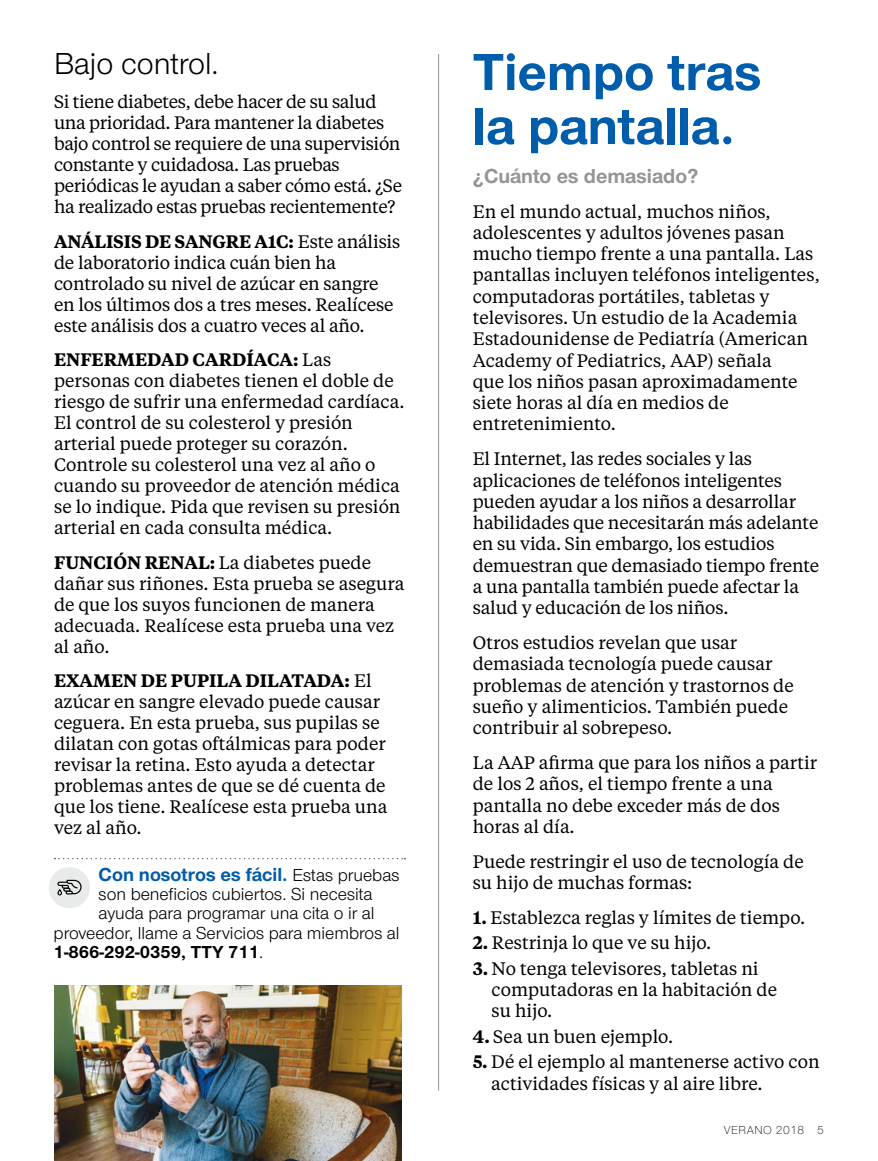
<style>
.page{position:relative;width:878px;height:1161px;background:#fff}
.page>*{position:absolute;margin:0;border:0;box-sizing:border-box;transform-origin:0 0}
.t1{font:700 54px/54px "UHC Sans";color:#005dac}
.t2{font:31.5px "UHC Sans";color:#000}
.t3{font:700 21px "UHC Sans";color:#939598}
.t4{font:700 19.5px "UHC Sans";color:#005dac}
.t5{font:18px/21.3px "UHC Serif Text";color:#000}
.t6{font:18px/21px "UHC Serif Text";letter-spacing:-.02em;color:#000}
.t7{font:18px "UHC Sans";color:#000}
.t8{font:700 18px "UHC Sans";color:#000}
.t9{font:300 12px "UHC Sans";letter-spacing:.04em;color:#000}
.s1{font-weight:600}
.s2{font-weight:400;font-size:18px;color:#000}
.s3{font-weight:400}
</style>
<div class="page">
<svg style="left:54px;top:858px;width:351px;height:1px"></svg>
<div style="left:49px;top:867px;width:41px;height:41px;background:#e9eaea;border-radius:50%"></div>
<svg style="left:57px;top:880px;width:25px;height:15px"></svg>
<hr style="left:438px;top:54px;width:1px;height:1037px;background:#939598">
<img style="left:54px;top:986px;width:348px;height:175px">
<h2 class="t2" style="left:54px;top:43px;width:166px">Bajo control.</h2>
<p class="t6" style="left:54px;top:90px;width:349px">Si tiene diabetes, debe hacer de su salud una prioridad. Para mantener la diabetes bajo control se requiere de una supervisión constante y cuidadosa. Las pruebas periódicas le ayudan a saber cómo está. ¿Se ha realizado estas pruebas recientemente?</p>
<p class="t5" style="left:54px;top:230px;width:348px"><span class="s1">ANÁLISIS DE SANGRE A1C:</span> Este análisis de laboratorio indica cuán bien ha controlado su nivel de azúcar en sangre en los últimos dos a tres meses. Realícese este análisis dos a cuatro veces al año.</p>
<p class="t5" style="left:54px;top:348px;width:352px"><span class="s1">ENFERMEDAD CARDÍACA:</span> Las personas con diabetes tienen el doble de riesgo de sufrir una enfermedad cardíaca.<br>El control de su colesterol y presión arterial puede proteger su corazón.<br>Controle su colesterol una vez al año o cuando su proveedor de atención médica se lo indique. Pida que revisen su presión arterial en cada consulta médica.</p>
<p class="t5" style="left:54px;top:551px;width:352px"><span class="s1">FUNCIÓN RENAL:</span> La diabetes puede dañar sus riñones. Esta prueba se asegura de que los suyos funcionen de manera adecuada. Realícese esta prueba una vez al año.</p>
<p class="t5" style="left:54px;top:669px;width:335px"><span class="s1">EXAMEN DE PUPILA DILATADA:</span> El azúcar en sangre elevado puede causar ceguera. En esta prueba, sus pupilas se dilatan con gotas oftálmicas para poder revisar la retina. Esto ayuda a detectar problemas antes de que se dé cuenta de que los tiene. Realícese esta prueba una vez al año.</p>
<p class="t4" style="left:99px;top:861px;width:302px">Con nosotros es fácil. <span class="s2">Estas pruebas</span></p>
<p class="t7" style="left:99px;top:882px;width:275px">son beneficios cubiertos. Si necesita</p>
<p class="t7" style="left:99px;top:902px;width:277px">ayuda para programar una cita o ir al</p>
<p class="t7" style="left:54px;top:921px;width:347px">proveedor, llame a Servicios para miembros al</p>
<p class="t8" style="left:54px;top:940px;width:211px">1-866-292-0359, TTY 711<span class="s3">.</span></p>
<h1 class="t1" style="left:472px;top:43px;width:290px">Tiempo tras la pantalla.</h1>
<p class="t3" style="left:472px;top:162px;width:227px">¿Cuánto es demasiado?</p>
<p class="t5" style="left:472px;top:200px;width:348px">En el mundo actual, muchos niños, adolescentes y adultos jóvenes pasan mucho tiempo frente a una pantalla. Las pantallas incluyen teléfonos inteligentes, computadoras portátiles, tabletas y televisores. Un estudio de la Academia Estadounidense de Pediatría (American Academy of Pediatrics, AAP) señala<br>que los niños pasan aproximadamente siete horas al día en medios de entretenimiento.</p>
<p class="t5" style="left:472px;top:447px;width:348px">El Internet, las redes sociales y las aplicaciones de teléfonos inteligentes pueden ayudar a los niños a desarrollar habilidades que necesitarán más adelante en su vida. Sin embargo, los estudios demuestran que demasiado tiempo frente a una pantalla también puede afectar la salud y educación de los niños.</p>
<p class="t5" style="left:472px;top:631px;width:322px">Otros estudios revelan que usar demasiada tecnología puede causar problemas de atención y trastornos de sueño y alimenticios. También puede contribuir al sobrepeso.</p>
<p class="t5" style="left:472px;top:751px;width:346px">La AAP afirma que para los niños a partir de los 2 años, el tiempo frente a una pantalla no debe exceder más de dos horas al día.</p>
<p class="t5" style="left:472px;top:850px;width:332px">Puede restringir el uso de tecnología de su hijo de muchas formas:</p>
<p class="t5" style="left:472px;top:906px;width:334px"><span class="s1">1.</span> Establezca reglas y límites de tiempo.</p>
<p class="t5" style="left:472px;top:932px;width:240px"><span class="s1">2.</span> Restrinja lo que ve su hijo.</p>
<p class="t5" style="left:491px;top:957px;width:287px;text-indent:-19px"><span class="s1">3.</span> No tenga televisores, tabletas ni computadoras en la habitación de su hijo.</p>
<p class="t5" style="left:472px;top:1025px;width:202px"><span class="s1">4.</span> Sea un buen ejemplo.</p>
<p class="t5" style="left:491px;top:1051px;width:330px;text-indent:-19px"><span class="s1">5.</span> Dé el ejemplo al mantenerse activo con actividades físicas y al aire libre.</p>
<p class="t9" style="left:723px;top:1122px;width:102px">VERANO 2018 5</p>
</div>
